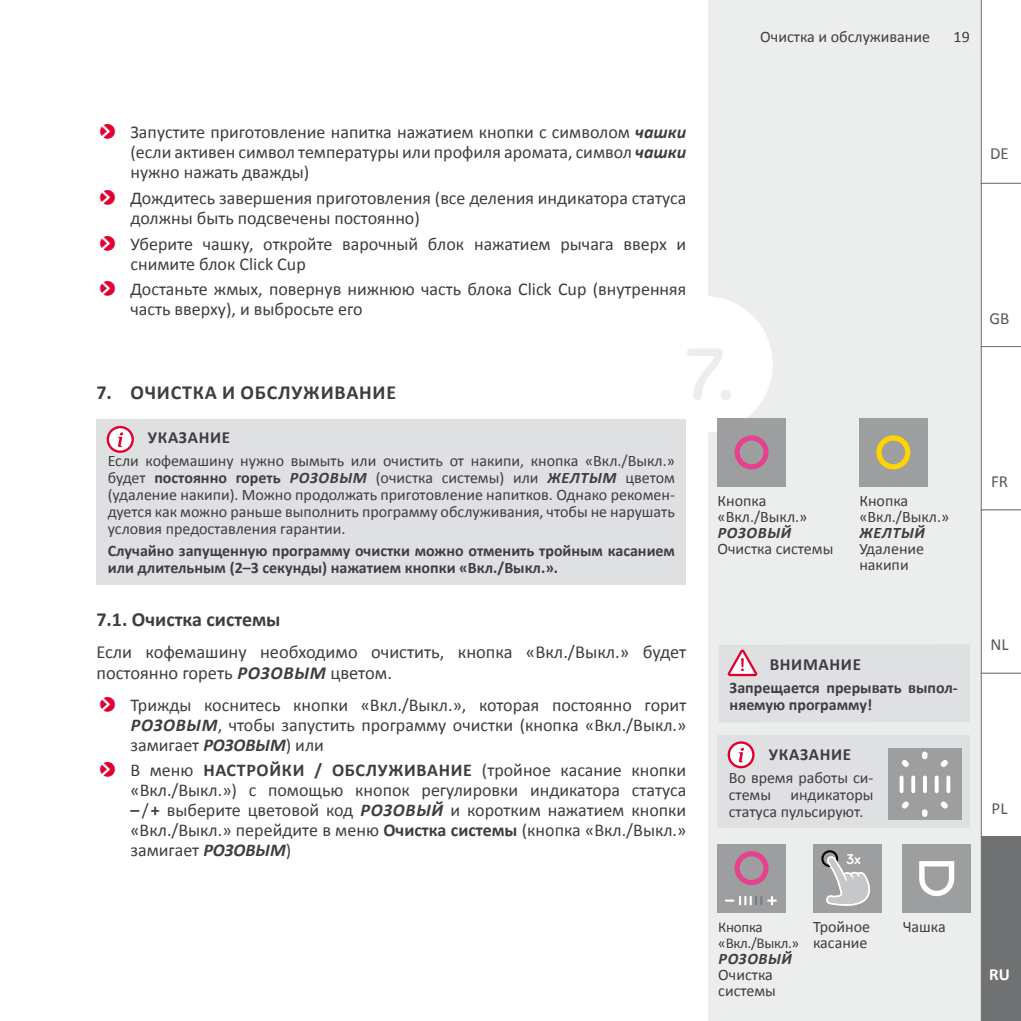
<style>
.page{position:relative;width:1021px;height:1021px;background:#fff}
.page>*{position:absolute;margin:0;border:0;box-sizing:border-box;transform-origin:0 0}
.t1{font:700 20px "Calibri";letter-spacing:.04em;color:#3e3d40}
.t2{font:700 20px "Calibri";color:#3e3d40}
.t3{font:18.4px/21px "Calibri";color:#3e3d40}
.t4{font:18px/20px "Calibri";color:#3e3d40}
.t5{font:700 17px "Calibri";letter-spacing:.04em;color:#3e3d40}
.t6{font:17px "Calibri";color:#58585a}
.t7{font:700 17px "Calibri";color:#fff}
.t8{font:16px/17px "Calibri";color:#3e3d40}
.t9{font:700 16px/17px "Calibri";color:#3e3d40}
.t10{font:italic 700 16px "Calibri";letter-spacing:.04em;color:#3e3d40}
.t11{font:15px/16px "Calibri";letter-spacing:-.02em;color:#3e3d40}
.t12{font:700 14.6px "Bariol";color:#fff}
.s1{font-weight:700;font-style:italic}
.s2{font-weight:700}
</style>
<div class="page">
<div style="left:707px;top:0;width:313px;height:1020px;background:#eceded"></div>
<svg style="left:980px;top:0;width:40px;height:1020px;background:#dfe0e0"></svg>
<div style="left:636px;top:296px;width:136px;height:136px;background:#fff;border-radius:50%"></div>
<div style="left:96px;top:419px;width:590px;height:165px;background:#dfe0e1"></div>
<svg style="left:108px;top:427px;width:25px;height:24px"></svg>
<div style="left:107px;top:426px;width:27px;height:27px;border:2px solid #e20030;border-radius:50%"></div>
<svg style="left:118px;top:432px;width:5px;height:15px"></svg>
<div style="left:717px;top:418px;width:68px;height:68px;background:#9c9e9f"></div>
<svg style="left:734px;top:435px;width:34px;height:34px"></svg>
<div style="left:859px;top:418px;width:68px;height:68px;background:#9c9e9f"></div>
<svg style="left:876px;top:435px;width:34px;height:34px"></svg>
<div style="left:718px;top:644px;width:251px;height:78px;background:#dfe0e1"></div>
<svg style="left:727px;top:649px;width:31px;height:28px"></svg>
<div style="left:717px;top:844px;width:68px;height:68px;background:#9c9e9f"></div>
<svg style="left:734px;top:851px;width:34px;height:34px"></svg>
<svg style="left:724px;top:896px;width:52px;height:9px"></svg>
<div style="left:902px;top:844px;width:68px;height:68px;background:#9c9e9f"></div>
<svg style="left:919px;top:861px;width:35px;height:35px"></svg>
<div style="left:813px;top:844px;width:68px;height:68px;background:#9c9e9f"></div>
<div style="left:821px;top:850px;width:17px;height:17px;border:2px solid #000;border-radius:50%"></div>
<svg style="left:826px;top:854px;width:44px;height:52px"></svg>
<div style="left:717px;top:735px;width:252px;height:93px;background:#dfe0e1"></div>
<svg style="left:728px;top:742px;width:25px;height:25px"></svg>
<div style="left:727px;top:741px;width:27px;height:27px;border:2px solid #e20030;border-radius:50%"></div>
<svg style="left:738px;top:747px;width:6px;height:15px"></svg>
<div style="left:887px;top:748px;width:74px;height:71px;background:#9c9e9f"></div>
<svg style="left:946px;top:775px;width:4px;height:18px"></svg>
<svg style="left:934px;top:775px;width:4px;height:18px"></svg>
<hr style="left:923px;top:775px;width:3px;height:18px;background:#fff;border-radius:2px">
<svg style="left:911px;top:775px;width:4px;height:18px"></svg>
<svg style="left:899px;top:775px;width:4px;height:18px"></svg>
<div style="left:922px;top:751px;width:5px;height:8px;background:#fff;border-radius:3px"></div>
<div style="left:922px;top:809px;width:5px;height:8px;background:#fff;border-radius:3px"></div>
<svg style="left:901px;top:760px;width:8px;height:7px"></svg>
<svg style="left:940px;top:801px;width:8px;height:7px"></svg>
<svg style="left:940px;top:760px;width:8px;height:7px"></svg>
<svg style="left:901px;top:801px;width:8px;height:7px"></svg>
<p class="t8" style="left:760px;top:28px;width:171px">Очистка и обслуживание</p>
<p class="t8" style="left:953px;top:28px;width:18px">19</p>
<p class="t4" style="left:130px;top:121px;width:557px;text-align:justify">Запустите приготовление напитка нажатием кнопки с символом <span class="s1">чашки </span>(если активен символ температуры или профиля аромата, символ <span class="s1">чашки </span>нужно нажать дважды)</p>
<p class="t4" style="left:130px;top:187px;width:557px">Дождитесь завершения приготовления (все деления индикатора статуса должны быть подсвечены постоянно)</p>
<p class="t4" style="left:130px;top:233px;width:557px">Уберите чашку, откройте варочный блок нажатием рычага вверх и снимите блок Click Cup</p>
<p class="t4" style="left:130px;top:278px;width:557px">Достаньте жмых, повернув нижнюю часть блока Click Cup (внутренняя часть вверху), и выбросьте его</p>
<p class="t1" style="left:96px;top:378px;width:301px">7. ОЧИСТКА И ОБСЛУЖИВАНИЕ</p>
<p class="t5" style="left:148px;top:425px;width:84px">УКАЗАНИЕ</p>
<p class="t8" style="left:108px;top:451px;width:568px;text-align:justify">Если кофемашину нужно вымыть или очистить от накипи, кнопка «Вкл./Выкл.» будет <span class="s2">постоянно гореть</span> <span class="s1">РОЗОВЫМ</span> (очистка системы) или <span class="s1">ЖЕЛТЫМ</span> цветом (удаление накипи). Можно продолжать приготовление напитков. Однако рекомен&shy;дуется как можно раньше выполнить программу обслуживания, чтобы не нарушать условия предоставления гарантии.</p>
<p class="t9" style="left:108px;top:542px;width:568px">Случайно запущенную программу очистки можно отменить тройным касанием или длительным (2–3 секунды) нажатием кнопки «Вкл./Выкл.».</p>
<p class="t2" style="left:96px;top:605px;width:186px">7.1. Очистка системы</p>
<p class="t3" style="left:96px;top:640px;width:591px">Если кофемашину необходимо очистить, кнопка «Вкл./Выкл.» будет постоянно гореть <span class="s1">РОЗОВЫМ</span> цветом.</p>
<p class="t4" style="left:130px;top:693px;width:557px;text-align:justify">Трижды коснитесь кнопки «Вкл./Выкл.», которая постоянно горит <span class="s1">РОЗОВЫМ</span>, чтобы запустить программу очистки (кнопка «Вкл./Выкл.» замигает <span class="s1">РОЗОВЫМ</span>) или</p>
<p class="t4" style="left:130px;top:759px;width:557px">В меню <span class="s2">НАСТРОЙКИ / ОБСЛУЖИВАНИЕ</span> (тройное касание кнопки «Вкл./Выкл.») с помощью кнопок регулировки индикатора статуса</p>
<p class="t4" style="left:130px;top:799px;width:557px;text-align:justify"><span class="s2">–</span> / <span class="s2">+</span> выберите цветовой код <span class="s1">РОЗОВЫЙ</span> и коротким нажатием кнопки «Вкл./Выкл.» перейдите в меню <span class="s2">Очистка системы</span> (кнопка «Вкл./Выкл.» замигает <span class="s1">РОЗОВЫМ</span>)</p>
<p class="t8" style="left:717px;top:492px;width:91px;line-height:16px">Кнопка «Вкл./Выкл.»</p>
<p class="t10" style="left:717px;top:521px;width:75px">РОЗОВЫЙ</p>
<p class="t8" style="left:717px;top:539px;width:117px">Очистка системы</p>
<p class="t8" style="left:859px;top:492px;width:91px;line-height:16px">Кнопка «Вкл./Выкл.»</p>
<p class="t10" style="left:859px;top:521px;width:67px">ЖЕЛТЫЙ</p>
<p class="t8" style="left:859px;top:540px;width:66px;line-height:16px">Удаление накипи</p>
<p class="t5" style="left:769px;top:652px;width:93px">ВНИМАНИЕ</p>
<p class="t9" style="left:729px;top:678px;width:229px">Запрещается прерывать выпол&shy;няемую программу!</p>
<p class="t5" style="left:769px;top:742px;width:84px">УКАЗАНИЕ</p>
<p class="t8" style="left:729px;top:768px;width:146px;text-align:justify">Во время работы си&shy;стемы индикаторы статуса пульсируют.</p>
<p class="t12" style="left:846px;top:848px;width:16px">3x</p>
<p class="t11" style="left:718px;top:917px;width:82px">Кнопка «Вкл./Выкл.»</p>
<p class="t10" style="left:718px;top:946px;width:75px">РОЗОВЫЙ</p>
<p class="t8" style="left:718px;top:965px;width:59px;line-height:16px">Очистка системы</p>
<p class="t8" style="left:813px;top:917px;width:59px">Тройное</p>
<p class="t8" style="left:902px;top:917px;width:45px">Чашка</p>
<p class="t8" style="left:813px;top:933px;width:56px">касание</p>
<p class="t6" style="left:990px;top:142px;width:20px">DE</p>
<p class="t6" style="left:989px;top:307px;width:21px">GB</p>
<p class="t6" style="left:991px;top:470px;width:19px">FR</p>
<p class="t6" style="left:990px;top:634px;width:20px">NL</p>
<p class="t6" style="left:991px;top:797px;width:17px">PL</p>
<p class="t7" style="left:989px;top:962px;width:22px">RU</p>
</div>
